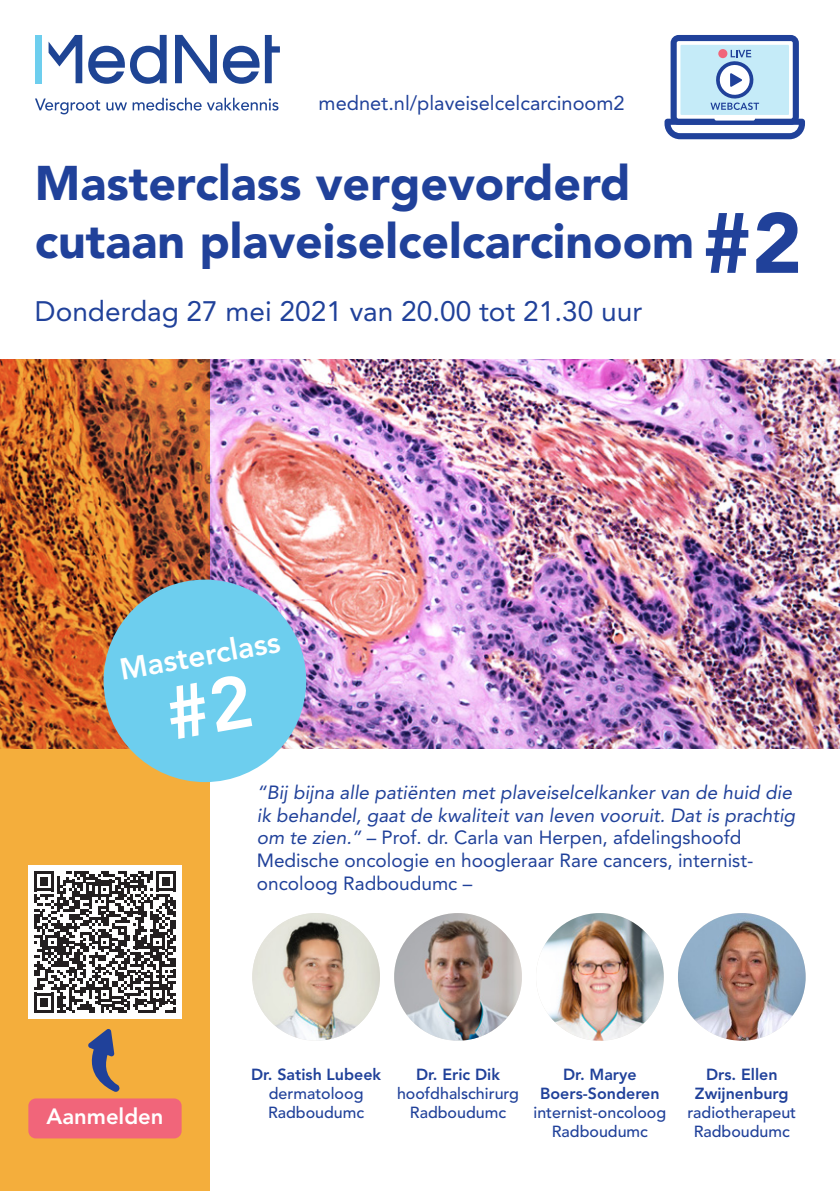
<style>
.page{position:relative;width:840px;height:1191px;background:#fff}
.page>*{position:absolute;margin:0;border:0;box-sizing:border-box;transform-origin:0 0}
.Titel{font:900 84.4px "Avenir LT Std";color:#20419a}
.Titel-2{font:900 48.2px/57.8px "Avenir LT Std";color:#20419a}
.Weblink{font:800 30px "Avenir LT Std";color:#fff}
.Datum_en_Tijdstip{font:28px "Avenir LT Std";color:#20419a}
.Titel-3{font:800 22px "Avenir LT Std";color:#fff}
.Weblink-2{font:20px "Avenir LT Std";color:#20419a}
.Inleiding{font:italic 19px/22.8px "Avenir LT Std";color:#20419a}
.Platte_tekst{font:500 16px/19.2px "Avenir LT Std";color:#20419a;text-align:center}
.Platte_tekst-2{font:800 16px "Avenir LT Std";color:#20419a}
.s1{font-style:normal}
.s2{font-weight:800}
</style>
<div class="page">
<img style="left:210px;top:359px;width:629px;height:390px">
<svg style="left:0;top:359px;width:210px;height:832px"></svg>
<div style="left:35px;top:35px;width:7px;height:48px;background:#6dceee"></div>
<svg style="left:49px;top:35px;width:33px;height:48px"></svg>
<svg style="left:265px;top:35px;width:15px;height:48px"></svg>
<svg style="left:88px;top:35px;width:78px;height:49px"></svg>
<svg style="left:175px;top:35px;width:42px;height:48px"></svg>
<svg style="left:223px;top:46px;width:36px;height:38px"></svg>
<svg style="left:35px;top:98px;width:65px;height:16px"></svg>
<svg style="left:106px;top:98px;width:95px;height:13px"></svg>
<svg style="left:207px;top:98px;width:71px;height:13px"></svg>
<div style="left:670px;top:35px;width:128px;height:90px;background:#20419a;border-radius:8px"></div>
<svg style="left:664px;top:41px;width:140px;height:98px"></svg>
<div style="left:103px;top:579px;width:203px;height:203px;background:#6dceee;border-radius:50%"></div>
<img style="left:252px;top:913px;width:128px;height:127px;border-radius:64px">
<img style="left:394px;top:913px;width:127px;height:127px;border-radius:64px">
<img style="left:535px;top:913px;width:128px;height:127px;border-radius:64px">
<img style="left:677px;top:913px;width:128px;height:127px;border-radius:64px">
<div style="left:28px;top:865px;width:153px;height:153px;background:#fff"></div>
<svg style="left:34px;top:871px;width:142px;height:142px"></svg>
<div style="left:28px;top:1098px;width:153px;height:40px;background:#f1657a;border-radius:7px"></div>
<svg style="left:86px;top:1027px;width:34px;height:71px"></svg>
<p class="Weblink-2" style="left:318px;top:92px;width:307px">mednet.nl/plaveiselcelcarcinoom2</p>
<p class="Titel-2" style="left:35px;top:154px;width:660px">Masterclass vergevorderd cutaan plaveiselcelcarcinoom</p>
<p class="Datum_en_Tijdstip" style="left:35px;top:295px;width:608px">Donderdag 27 mei 2021 van 20.00 tot 21.30 uur</p>
<p class="Titel" style="left:701px;top:192px;width:101px">#2</p>
<p class="Weblink" style="left:117px;top:652px;width:164px;rotate:-10deg">Masterclass</p>
<p class="Titel-3" style="left:46px;top:1103px;width:118px">Aanmelden</p>
<p class="Inleiding" style="left:257px;top:781px;width:539px">“Bij bijna alle patiënten met plaveiselcelkanker van de huid die ik behandel, gaat de kwaliteit van leven vooruit. Dat is prachtig om te zien.” <span class="s1">– Prof. dr. Carla van Herpen, afdelingshoofd Medische oncologie en hoogleraar Rare cancers, internist&shy;oncoloog Radboudumc –</span></p>
<p class="Platte_tekst" style="left:251px;top:1065px;width:132px"><span class="s2">Dr. Satish Lubeek </span>dermatoloog<br>Radboudumc</p>
<p class="Platte_tekst-2" style="left:416px;top:1064px;width:85px">Dr. Eric Dik</p>
<p class="Platte_tekst" style="left:397px;top:1084px;width:123px">hoofdhalschirurg<br>Radboudumc</p>
<p class="Platte_tekst" style="left:533px;top:1065px;width:134px"><span class="s2">Dr. Marye<br>Boers-Sonderen </span>internist-oncoloog<br>Radboudumc</p>
<p class="Platte_tekst" style="left:687px;top:1065px;width:110px"><span class="s2">Drs. Ellen<br>Zwijnenburg </span>radiotherapeut<br>Radboudumc</p>
</div>
